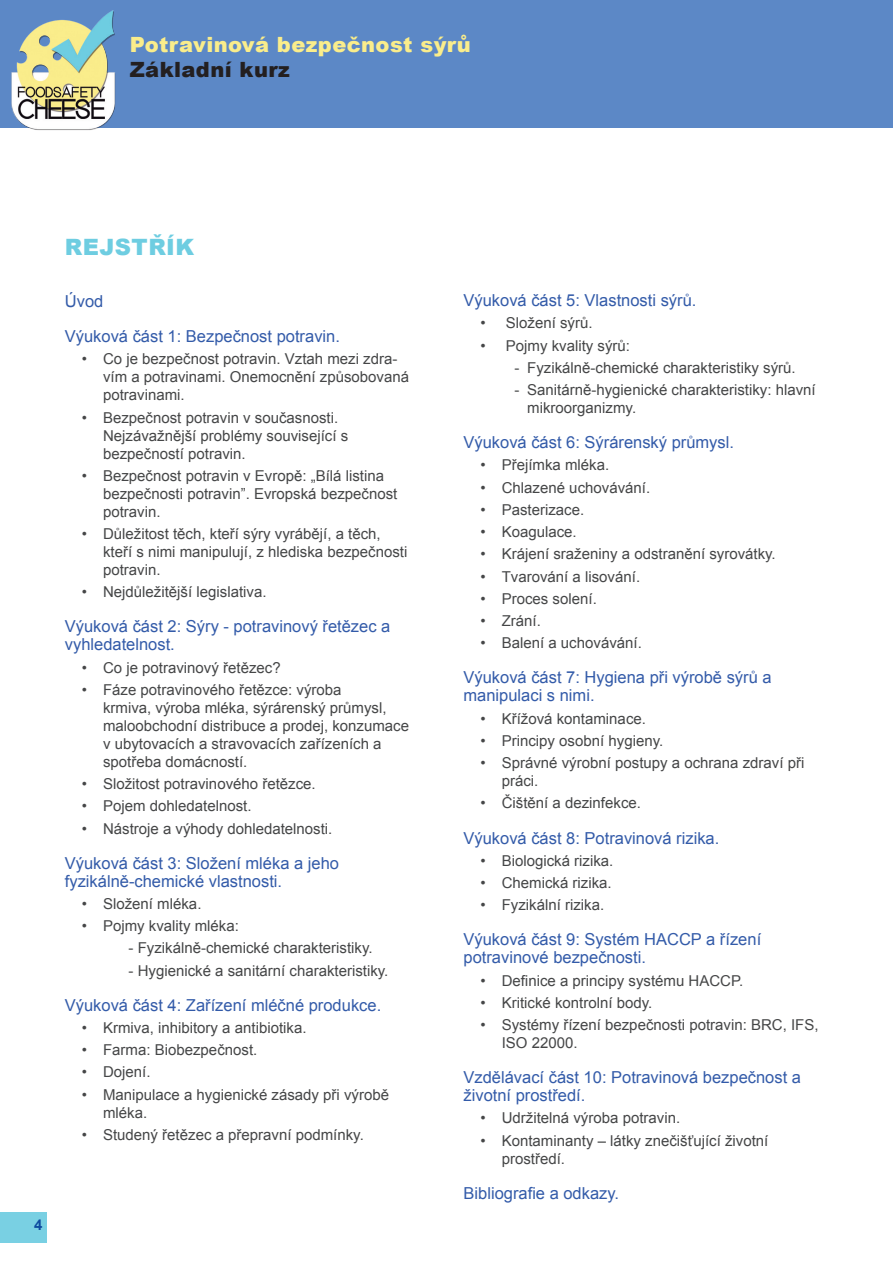
<style>
.page{position:relative;width:893px;height:1263px;background:#fff}
.page>*{position:absolute;margin:0;border:0;box-sizing:border-box;transform-origin:0 0}
.t1{font:900 22.5px "Arial";letter-spacing:.02em;color:#6ecde1}
.t2{font:900 21px "Arial";letter-spacing:.02em;color:#faed8b}
.t3{font:900 21px "Arial";letter-spacing:.02em;color:#231f20}
.t4{font:16.5px/18px "Arial";color:#335ba9}
.t5{font:15px/18px "Arial";color:#454647}
.t6{font:700 15px "Arial";color:#0f4ca0}
</style>
<div class="page">
<div style="left:0;top:0;width:893px;height:128px;background:#5c88c6"></div>
<div style="left:0;top:1212px;width:47px;height:30px;background:#79d0e3"></div>
<img style="left:11px;top:10px;width:105px;height:120px">
<h2 class="t2" style="left:130px;top:29px;width:343px">Potravinová bezpečnost sýrů</h2>
<h2 class="t3" style="left:130px;top:54px;width:162px">Základní kurz</h2>
<h1 class="t1" style="left:65px;top:231px;width:131px">REJSTŘÍK</h1>
<p class="t4" style="left:65px;top:284px;width:277px;line-height:35px">Úvod<br>Výuková část 1: Bezpečnost potravin.</p>
<p class="t5" style="left:103px;top:350px;width:307px;text-indent:-21px">• Co je bezpečnost potravin. Vztah mezi zdra&shy;vím a potravinami. Onemocnění způsobovaná potravinami.</p>
<p class="t5" style="left:103px;top:408px;width:247px;text-indent:-21px">• Bezpečnost potravin v současnosti.<br>Nejzávažnější problémy související s bezpečností potravin.</p>
<p class="t5" style="left:103px;top:467px;width:296px;text-indent:-21px">• Bezpečnost potravin v Evropě: „Bílá listina bezpečnosti potravin”. Evropská bezpečnost potravin.</p>
<p class="t5" style="left:103px;top:525px;width:306px;text-indent:-21px">• Důležitost těch, kteří sýry vyrábějí, a těch, kteří s nimi manipulují, z hlediska bezpečnosti potravin.</p>
<p class="t5" style="left:82px;top:583px;width:186px">• Nejdůležitější legislativa.</p>
<p class="t4" style="left:65px;top:618px;width:327px">Výuková část 2: Sýry - potravinový řetězec a vyhledatelnost.</p>
<p class="t5" style="left:82px;top:658px;width:200px">• Co je potravinový řetězec?</p>
<p class="t5" style="left:103px;top:681px;width:307px;text-indent:-21px">• Fáze potravinového řetězce: výroba<br>krmiva, výroba mléka, sýrárenský průmysl, maloobchodní distribuce a prodej, konzumace v ubytovacích a stravovacích zařízeních a spotřeba domácností.</p>
<p class="t5" style="left:82px;top:775px;width:235px">• Složitost potravinového řetězce.</p>
<p class="t5" style="left:82px;top:797px;width:171px">• Pojem dohledatelnost.</p>
<p class="t5" style="left:82px;top:819px;width:252px">• Nástroje a výhody dohledatelnosti.</p>
<p class="t4" style="left:65px;top:854px;width:276px">Výuková část 3: Složení mléka a jeho fyzikálně-chemické vlastnosti.</p>
<p class="t5" style="left:82px;top:895px;width:121px">• Složení mléka.</p>
<p class="t5" style="left:82px;top:917px;width:159px">• Pojmy kvality mléka:</p>
<p class="t5" style="left:129px;top:939px;width:245px">- Fyzikálně-chemické charakteristiky.</p>
<p class="t5" style="left:129px;top:961px;width:261px">- Hygienické a sanitární charakteristiky.</p>
<p class="t4" style="left:65px;top:996px;width:318px">Výuková část 4: Zařízení mléčné produkce.</p>
<p class="t5" style="left:82px;top:1019px;width:226px">• Krmiva, inhibitory a antibiotika.</p>
<p class="t5" style="left:82px;top:1041px;width:177px">• Farma: Biobezpečnost.</p>
<p class="t5" style="left:82px;top:1063px;width:70px">• Dojení.</p>
<p class="t5" style="left:103px;top:1085px;width:287px;text-indent:-21px">• Manipulace a hygienické zásady při výrobě mléka.</p>
<p class="t5" style="left:82px;top:1126px;width:283px">• Studený řetězec a přepravní podmínky.</p>
<p class="t6" style="left:34px;top:1215px;width:10px">4</p>
<p class="t4" style="left:463px;top:291px;width:234px">Výuková část 5: Vlastnosti sýrů.</p>
<p class="t5" style="left:480px;top:314px;width:114px">• Složení sýrů.</p>
<p class="t5" style="left:480px;top:336px;width:151px">• Pojmy kvality sýrů:</p>
<p class="t5" style="left:514px;top:359px;width:283px">- Fyzikálně-chemické charakteristiky sýrů.</p>
<p class="t5" style="left:527px;top:381px;width:290px;text-indent:-13px">- Sanitárně-hygienické charakteristiky: hlavní mikroorganizmy.</p>
<p class="t4" style="left:463px;top:434px;width:272px">Výuková část 6: Sýrárenský průmysl.</p>
<p class="t5" style="left:480px;top:456px;width:130px">• Přejímka mléka.</p>
<p class="t5" style="left:480px;top:479px;width:171px">• Chlazené uchovávání.</p>
<p class="t5" style="left:480px;top:501px;width:105px">• Pasterizace.</p>
<p class="t5" style="left:480px;top:523px;width:98px">• Koagulace.</p>
<p class="t5" style="left:480px;top:545px;width:297px">• Krájení sraženiny a odstranění syrovátky.</p>
<p class="t5" style="left:480px;top:567px;width:161px">• Tvarování a lisování.</p>
<p class="t5" style="left:480px;top:590px;width:118px">• Proces solení.</p>
<p class="t5" style="left:480px;top:612px;width:62px">• Zrání.</p>
<p class="t5" style="left:480px;top:634px;width:163px">• Balení a uchovávání.</p>
<p class="t4" style="left:463px;top:669px;width:310px">Výuková část 7: Hygiena při výrobě sýrů a manipulaci s nimi.</p>
<p class="t5" style="left:480px;top:710px;width:167px">• Křížová kontaminace.</p>
<p class="t5" style="left:480px;top:732px;width:184px">• Principy osobní hygieny.</p>
<p class="t5" style="left:502px;top:754px;width:304px;text-indent:-21px">• Správné výrobní postupy a ochrana zdraví při práci.</p>
<p class="t5" style="left:480px;top:794px;width:162px">• Čištění a dezinfekce.</p>
<p class="t4" style="left:463px;top:829px;width:257px">Výuková část 8: Potravinová rizika.</p>
<p class="t5" style="left:480px;top:852px;width:134px">• Biologická rizika.</p>
<p class="t5" style="left:480px;top:874px;width:133px">• Chemická rizika.</p>
<p class="t5" style="left:480px;top:896px;width:125px">• Fyzikální rizika.</p>
<p class="t4" style="left:463px;top:931px;width:299px">Výuková část 9: Systém HACCP a řízení potravinové bezpečnosti.</p>
<p class="t5" style="left:480px;top:971px;width:264px">• Definice a principy systému HACCP.</p>
<p class="t5" style="left:480px;top:994px;width:173px">• Kritické kontrolní body.</p>
<p class="t5" style="left:502px;top:1016px;width:318px;text-indent:-21px">• Systémy řízení bezpečnosti potravin: BRC, IFS,<br>ISO 22000.</p>
<p class="t4" style="left:463px;top:1068px;width:339px">Vzdělávací část 10: Potravinová bezpečnost a životní prostředí.</p>
<p class="t5" style="left:480px;top:1109px;width:201px">• Udržitelná výroba potravin.</p>
<p class="t5" style="left:502px;top:1131px;width:268px;text-indent:-21px">• Kontaminanty – látky znečišťující životní prostředí.</p>
<p class="t4" style="left:463px;top:1184px;width:157px">Bibliografie a odkazy.</p>
</div>
